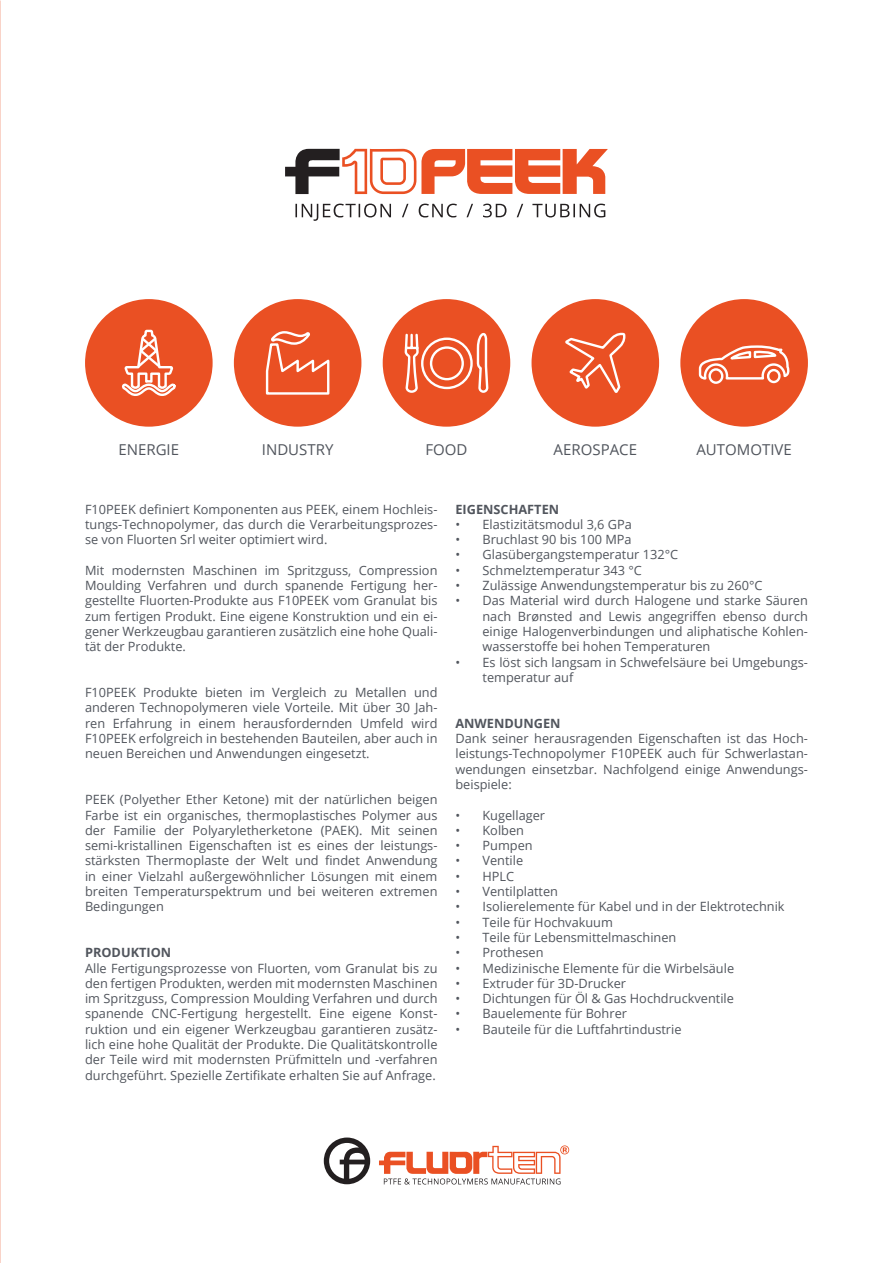
<style>
.page{position:relative;width:893px;height:1263px;background:#fff}
.page>*{position:absolute;margin:0;border:0;box-sizing:border-box;transform-origin:0 0}
.t1{font:15px "Open Sans";color:#51555d}
.t2{font:12.75px/15.3px "Open Sans";color:#51555d;text-align:justify}
.t3{font:700 12.75px "Open Sans";color:#51555d}
</style>
<div class="page">
<div style="left:531px;top:299px;width:128px;height:128px;background:#ea5023;border-radius:50%"></div>
<svg style="left:565px;top:332px;width:61px;height:61px"></svg>
<div style="left:680px;top:299px;width:128px;height:128px;background:#ea5023;border-radius:50%"></div>
<svg style="left:697px;top:345px;width:95px;height:82px"></svg>
<div style="left:85px;top:299px;width:128px;height:128px;background:#ea5023;border-radius:50%"></div>
<svg style="left:122px;top:329px;width:54px;height:67px"></svg>
<div style="left:234px;top:299px;width:127px;height:128px;background:#ea5023;border-radius:50%"></div>
<svg style="left:265px;top:331px;width:65px;height:64px"></svg>
<div style="left:383px;top:299px;width:127px;height:128px;background:#ea5023;border-radius:50%"></div>
<svg style="left:403px;top:299px;width:87px;height:886px"></svg>
<svg style="left:285px;top:149px;width:323px;height:45px"></svg>
<svg style="left:295px;top:204px;width:310px;height:17px"></svg>
<svg style="left:324px;top:1137px;width:46px;height:47px"></svg>
<svg style="left:379px;top:1145px;width:190px;height:39px"></svg>
<p class="t1" style="left:118px;top:439px;width:62px">ENERGIE</p>
<p class="t1" style="left:262px;top:439px;width:73px">INDUSTRY</p>
<p class="t1" style="left:425px;top:439px;width:44px">FOOD</p>
<p class="t1" style="left:554px;top:439px;width:85px">AEROSPACE</p>
<p class="t1" style="left:696px;top:439px;width:97px">AUTOMOTIVE</p>
<p class="t2" style="left:85px;top:501px;width:354px">F10PEEK definiert Komponenten aus PEEK, einem Hochleis&shy;tungs-Technopolymer, das durch die Verarbeitungsprozes&shy;se von Fluorten Srl weiter optimiert wird.</p>
<p class="t2" style="left:85px;top:562px;width:354px">Mit modernsten Maschinen im Spritzguss, Compression Moulding Verfahren und durch spanende Fertigung her&shy;gestellte Fluorten-Produkte aus F10PEEK vom Granulat bis zum fertigen Produkt. Eine eigene Konstruktion und ein ei&shy;gener Werkzeugbau garantieren zusätzlich eine hohe Quali&shy;tät der Produkte.</p>
<p class="t2" style="left:85px;top:684px;width:354px">F10PEEK Produkte bieten im Vergleich zu Metallen und anderen Technopolymeren viele Vorteile. Mit über 30 Jah&shy;ren Erfahrung in einem herausfordernden Umfeld wird F10PEEK erfolgreich in bestehenden Bauteilen, aber auch in neuen Bereichen und Anwendungen eingesetzt.</p>
<p class="t2" style="left:85px;top:792px;width:354px">PEEK (Polyether Ether Ketone) mit der natürlichen beigen Farbe ist ein organisches, thermoplastisches Polymer aus der Familie der Polyaryletherketone (PAEK). Mit seinen semi-kristallinen Eigenschaften ist es eines der leistungs&shy;stärksten Thermoplaste der Welt und findet Anwendung in einer Vielzahl außergewöhnlicher Lösungen mit einem breiten Temperaturspektrum und bei weiteren extremen Bedingungen</p>
<p class="t3" style="left:85px;top:944px;width:88px">PRODUKTION</p>
<p class="t2" style="left:85px;top:960px;width:354px">Alle Fertigungsprozesse von Fluorten, vom Granulat bis zu den fertigen Produkten, werden mit modernsten Maschinen im Spritzguss, Compression Moulding Verfahren und durch spanende CNC-Fertigung hergestellt. Eine eigene Konst&shy;ruktion und ein eigener Werkzeugbau garantieren zusätz&shy;lich eine hohe Qualität der Produkte. Die Qualitätskontrolle der Teile wird mit modernsten Prüfmitteln und -verfahren durchgeführt. Spezielle Zertifikate erhalten Sie auf Anfrage.</p>
<p class="t3" style="left:455px;top:500px;width:105px">EIGENSCHAFTEN</p>
<p class="t2" style="left:455px;top:516px;width:178px">• Elastizitätsmodul 3,6 GPa</p>
<p class="t2" style="left:455px;top:531px;width:178px">• Bruchlast 90 bis 100 MPa</p>
<p class="t2" style="left:455px;top:547px;width:224px">• Glasübergangstemperatur 132°C</p>
<p class="t2" style="left:455px;top:562px;width:188px">• Schmelztemperatur 343 °C</p>
<p class="t2" style="left:455px;top:577px;width:309px">• Zulässige Anwendungstemperatur bis zu 260°C</p>
<p class="t2" style="left:482px;top:593px;width:327px;text-indent:-27px">• Das Material wird durch Halogene und starke Säuren nach Brønsted and Lewis angegriffen ebenso durch einige Halogenverbindungen und aliphatische Kohlen&shy;wasserstoffe bei hohen Temperaturen</p>
<p class="t2" style="left:482px;top:654px;width:327px;text-indent:-27px">• Es löst sich langsam in Schwefelsäure bei Umgebungs&shy;temperatur auf</p>
<p class="t3" style="left:455px;top:714px;width:107px">ANWENDUNGEN</p>
<p class="t2" style="left:455px;top:730px;width:354px">Dank seiner herausragenden Eigenschaften ist das Hoch&shy;leistungs-Technopolymer F10PEEK auch für Schwerlastan&shy;wendungen einsetzbar. Nachfolgend einige Anwendungs&shy;beispiele:</p>
<p class="t2" style="left:455px;top:807px;width:91px">• Kugellager</p>
<p class="t2" style="left:455px;top:822px;width:70px">• Kolben</p>
<p class="t2" style="left:455px;top:837px;width:79px">• Pumpen</p>
<p class="t2" style="left:455px;top:853px;width:69px">• Ventile</p>
<p class="t2" style="left:455px;top:868px;width:60px">• HPLC</p>
<p class="t2" style="left:455px;top:883px;width:104px">• Ventilplatten</p>
<p class="t2" style="left:455px;top:899px;width:331px">• Isolierelemente für Kabel und in der Elektrotechnik</p>
<p class="t2" style="left:455px;top:914px;width:159px">• Teile für Hochvakuum</p>
<p class="t2" style="left:455px;top:929px;width:222px">• Teile für Lebensmittelmaschinen</p>
<p class="t2" style="left:455px;top:945px;width:90px">• Prothesen</p>
<p class="t2" style="left:455px;top:960px;width:280px">• Medizinische Elemente für die Wirbelsäule</p>
<p class="t2" style="left:455px;top:975px;width:172px">• Extruder für 3D-Drucker</p>
<p class="t2" style="left:455px;top:990px;width:280px">• Dichtungen für Öl &amp; Gas Hochdruckventile</p>
<p class="t2" style="left:455px;top:1006px;width:173px">• Bauelemente für Bohrer</p>
<p class="t2" style="left:455px;top:1021px;width:228px">• Bauteile für die Luftfahrtindustrie</p>
</div>
